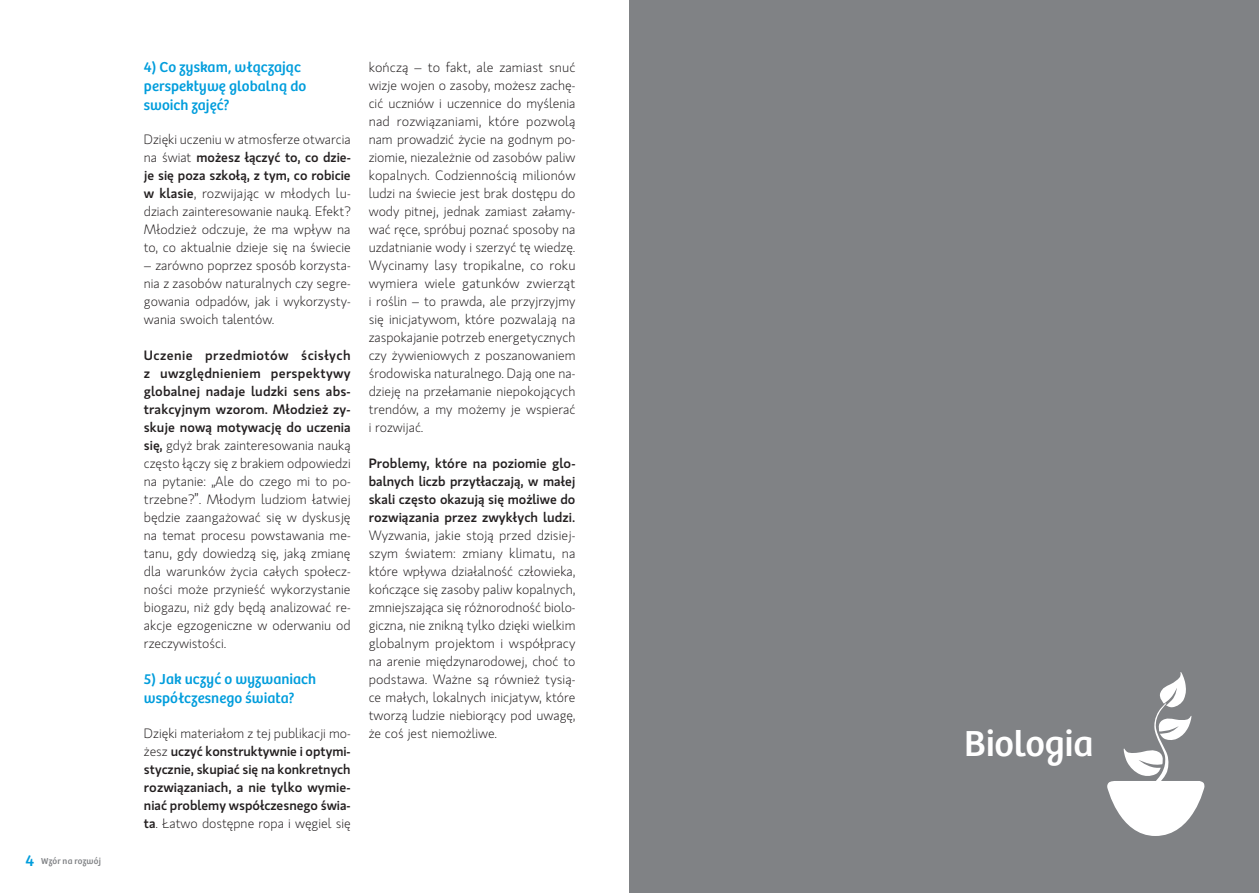
<style>
.page{position:relative;width:1259px;height:893px;background:#fff}
.page>*{position:absolute;margin:0;border:0;box-sizing:border-box;transform-origin:0 0}
.t1{font:37.5px "Bree";color:#fff}
.t2{font:15px/18.9px "Bree";letter-spacing:.005em;color:#009ddc}
.t3{font:300 13.5px/18px "Gloriola Std";color:#231f20;text-align:justify}
.t4{font:500 13.5px/18px "Gloriola Std";color:#231f20;text-align:justify}
.t5{font:9px "Bree";letter-spacing:.02em;color:#808285}
.s1{font-size:16.5px;color:#009ddc}
.s2{font-weight:500}
.s3{font-weight:300}
</style>
<div class="page">
<div style="left:629px;top:0;width:630px;height:893px;background:#808285"></div>
<svg style="left:1107px;top:672px;width:97px;height:164px"></svg>
<p class="t5" style="left:26px;top:856px;width:78px"><span class="s1">4</span> Wzór na rozwój</p>
<p class="t2" style="left:144px;top:58px;width:164px">4) Co zyskam, włączając perspektywę globalną do swoich zajęć?</p>
<p class="t3" style="left:144px;top:130px;width:208px">Dzięki uczeniu w atmosferze otwarcia na świat <span class="s2">możesz łączyć to, co dzie&shy;je się poza szkołą, z tym, co robicie w klasie</span>, rozwijając w młodych lu&shy;dziach zainteresowanie nauką. Efekt?<br>Młodzież odczuje, że ma wpływ na to, co aktualnie dzieje się na świecie</p>
<p class="t3" style="left:144px;top:256px;width:208px">– zarówno poprzez sposób korzysta&shy;nia z zasobów naturalnych czy segre&shy;gowania odpadów, jak i wykorzysty&shy;wania swoich talentów.</p>
<p class="t3" style="left:144px;top:346px;width:208px"><span class="s2">Uczenie przedmiotów ścisłych z uwzględnieniem perspektywy globalnej nadaje ludzki sens abs&shy;trakcyjnym wzorom. Młodzież zy&shy;skuje nową motywację do uczenia się,</span> gdyż brak zainteresowania nauką często łączy się z brakiem odpowiedzi na pytanie: „Ale do czego mi to po&shy;trzebne?”. Młodym ludziom łatwiej będzie zaangażować się w dyskusję na temat procesu powstawania me&shy;tanu, gdy dowiedzą się, jaką zmianę dla warunków życia całych społecz&shy;ności może przynieść wykorzystanie biogazu, niż gdy będą analizować re&shy;akcje egzogeniczne w oderwaniu od rzeczywistości.</p>
<p class="t2" style="left:144px;top:670px;width:174px">5) Jak uczyć o wyzwaniach współczesnego świata?</p>
<p class="t4" style="left:144px;top:724px;width:208px"><span class="s3">Dzięki materiałom z tej publikacji mo&shy;żesz</span> uczyć konstruktywnie i optymi&shy;stycznie, skupiać się na konkretnych rozwiązaniach, a nie tylko wymie&shy;niać problemy współczesnego świa&shy;ta<span class="s3">. Łatwo dostępne ropa i węgiel się</span></p>
<p class="t3" style="left:369px;top:58px;width:208px">kończą – to fakt, ale zamiast snuć wizje wojen o zasoby, możesz zachę&shy;cić uczniów i uczennice do myślenia nad rozwiązaniami, które pozwolą nam prowadzić życie na godnym po&shy;ziomie, niezależnie od zasobów paliw kopalnych. Codziennością milionów ludzi na świecie jest brak dostępu do wody pitnej, jednak zamiast załamy&shy;wać ręce, spróbuj poznać sposoby na uzdatnianie wody i szerzyć tę wiedzę.<br>Wycinamy lasy tropikalne, co roku wymiera wiele gatunków zwierząt i roślin – to prawda, ale przyjrzyjmy się inicjatywom, które pozwalają na zaspokajanie potrzeb energetycznych czy żywieniowych z poszanowaniem środowiska naturalnego. Dają one na&shy;dzieję na przełamanie niepokojących trendów, a my możemy je wspierać i rozwijać.</p>
<p class="t4" style="left:369px;top:454px;width:208px">Problemy, które na poziomie glo&shy;balnych liczb przytłaczają, w małej skali często okazują się możliwe do rozwiązania przez zwykłych ludzi.</p>
<p class="t3" style="left:369px;top:526px;width:208px">Wyzwania, jakie stoją przed dzisiej&shy;szym światem: zmiany klimatu, na które wpływa działalność człowieka, kończące się zasoby paliw kopalnych, zmniejszająca się różnorodność biolo&shy;giczna, nie znikną tylko dzięki wielkim globalnym projektom i współpracy na arenie międzynarodowej, choć to podstawa. Ważne są również tysią&shy;ce małych, lokalnych inicjatyw, które tworzą ludzie niebiorący pod uwagę, że coś jest niemożliwe.</p>
<h1 class="t1" style="left:964px;top:722px;width:131px">Biologia</h1>
</div>
